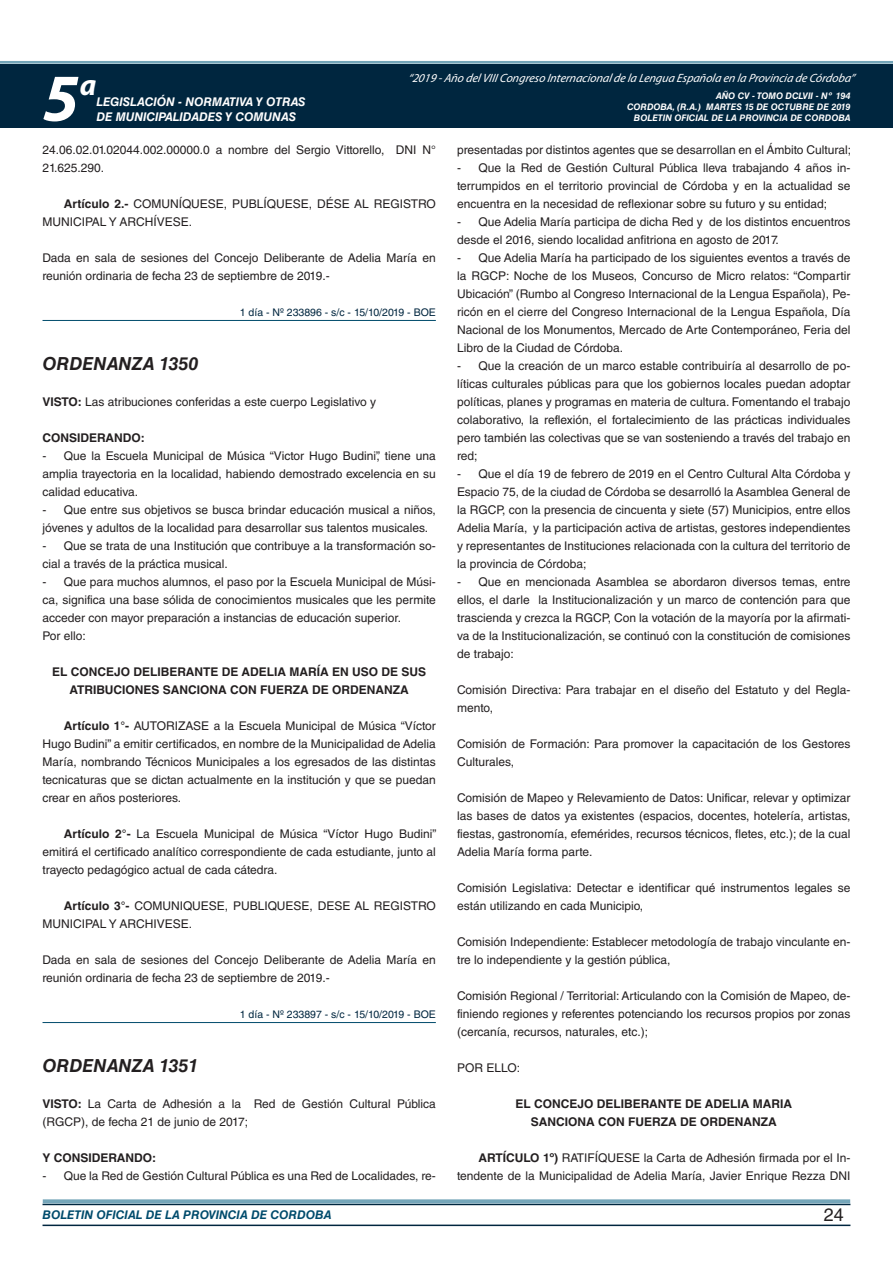
<style>
.page{position:relative;width:893px;height:1263px;background:#fff}
.page>*{position:absolute;margin:0;border:0;box-sizing:border-box;transform-origin:0 0}
.t1{font:italic 700 67.5px "Myriad Pro";color:#fff}
.t2{font:italic 700 30px "Myriad Pro";color:#fff}
.t3{font:italic 700 18px "Helvetica LT Std";color:#231f20}
.t4{font:18px "Helvetica LT Std";color:#231f20}
.t5{font:12px/18px "Helvetica LT Std";color:#231f20}
.t6{font:700 12px/18px "Helvetica LT Std";color:#231f20;text-align:center}
.t7{font:italic 12px "Myriad Pro";color:#fff}
.t8{font:italic 700 12px "Helvetica LT Std";color:#fff}
.t9{font:italic 700 12px "Helvetica LT Std";color:#004b6c}
.t10{font:10.5px "Helvetica LT Std";color:#00263f}
.t11{font:italic 700 9px/10.8px "Helvetica LT Std";color:#fff;text-align:right}
.s1{font-weight:700}
</style>
<div class="page">
<div style="left:0;top:61px;width:893px;height:6px;background:#fff;opacity:.75"></div>
<div style="left:0;top:64px;width:893px;height:64px;background:#00263f"></div>
<hr style="left:43px;top:1224px;width:807px;height:2px;background:#00263f">
<div style="left:42px;top:1198px;width:809px;height:8px;background:#fff;opacity:.75"></div>
<hr style="left:43px;top:320px;width:393px;height:1px;background:#004b6c">
<hr style="left:43px;top:1022px;width:393px;height:1px;background:#004b6c">
<h1 class="t1" style="left:43px;top:54px;width:38px">5</h1>
<h2 class="t2" style="left:80px;top:66px;width:18px">a</h2>
<p class="t8" style="left:96px;top:95px;width:211px">LEGISLACIÓN - NORMATIVA Y OTRAS</p>
<p class="t8" style="left:96px;top:109px;width:201px">DE MUNICIPALIDADES Y COMUNAS</p>
<p class="t7" style="left:408px;top:71px;width:448px">“2019 -Año delVIIICongreso Internacionalde la Lengua Esp añola en la Provincia de Córdoba”</p>
<p class="t11" style="left:627px;top:91px;width:225px">AÑO CV - TOMO DCLVII - Nº 194<br>CORDOBA, (R.A.) MARTES 15 DE OCTUBRE DE 2019<br>BOLETIN OFICIAL DE LA PROVINCIA DE CORDOBA</p>
<p class="t5" style="left:43px;top:141px;width:395px">24.06.02.01.02044.002.00000.0 a nombre del Sergio Vittorello, DNI N°<br>21.625.290.</p>
<p class="t5" style="left:43px;top:195px;width:395px;text-indent:21px"><span class="s1">Artículo 2.-</span> COMUNÍQUESE, PUBLÍQUESE, DÉSE AL REGISTRO<br>MUNICIPAL Y ARCHÍVESE.</p>
<p class="t5" style="left:43px;top:249px;width:395px">Dada en sala de sesiones del Concejo Deliberante de Adelia María en reunión ordinaria de fecha 23 de septiembre de 2019.-</p>
<p class="t10" style="left:240px;top:306px;width:197px">1 día - Nº 233896 - s/c - 15/10/2019 - BOE</p>
<h3 class="t3" style="left:43px;top:352px;width:158px">ORDENANZA 1350</h3>
<p class="t6" style="left:43px;top:392px;width:16px">Visto</p>
<p class="t5" style="left:78px;top:393px;width:300px"><span class="s1">:</span> Las atribuciones conferidas a este cuerpo Legislativo y</p>
<p class="t6" style="left:43px;top:428px;width:18px">Considerando</p>
<p class="t6" style="left:141px;top:428px;width:5px">:</p>
<p class="t5" style="left:43px;top:447px;width:395px;text-align:justify">- Que la Escuela Municipal de Música “Victor Hugo Budini”, tiene una amplia trayectoria en la localidad, habiendo demostrado excelencia en su calidad educativa.</p>
<p class="t5" style="left:43px;top:501px;width:395px">- Que entre sus objetivos se busca brindar educación musical a niños, jóvenes y adultos de la localidad para desarrollar sus talentos musicales.</p>
<p class="t5" style="left:43px;top:537px;width:395px">- Que se trata de una Institución que contribuye a la transformación so&shy;cial a través de la práctica musical.</p>
<p class="t5" style="left:43px;top:573px;width:395px">- Que para muchos alumnos, el paso por la Escuela Municipal de Músi&shy;ca, significa una base sólida de conocimientos musicales que les permite acceder con mayor preparación a instancias de educación superior.<br>Por ello:</p>
<p class="t6" style="left:52px;top:662px;width:375px">EL CONCEJO DELIBERANTE DE ADELIA MARÍA EN USO DE SUS<br>ATRIBUCIONES SANCIONA CON FUERZA DE ORDENANZA</p>
<p class="t5" style="left:43px;top:717px;width:395px;text-align:justify;text-indent:21px"><span class="s1">Artículo 1°-</span> AUTORIZASE a la Escuela Municipal de Música “Víctor Hugo Budini” a emitir certificados, en nombre de la Municipalidad de Adelia María, nombrando Técnicos Municipales a los egresados de las distintas tecnicaturas que se dictan actualmente en la institución y que se puedan crear en años posteriores.</p>
<p class="t5" style="left:43px;top:825px;width:395px;text-align:justify;text-indent:21px"><span class="s1">Artículo 2°-</span> La Escuela Municipal de Música “Víctor Hugo Budini” emitirá el certificado analítico correspondiente de cada estudiante, junto al trayecto pedagógico actual de cada cátedra.</p>
<p class="t5" style="left:43px;top:897px;width:395px;text-indent:21px"><span class="s1">Artículo 3°-</span> COMUNIQUESE, PUBLIQUESE, DESE AL REGISTRO<br>MUNICIPAL Y ARCHIVESE.</p>
<p class="t5" style="left:43px;top:951px;width:395px">Dada en sala de sesiones del Concejo Deliberante de Adelia María en reunión ordinaria de fecha 23 de septiembre de 2019.-</p>
<p class="t10" style="left:240px;top:1008px;width:197px">1 día - Nº 233897 - s/c - 15/10/2019 - BOE</p>
<h3 class="t3" style="left:43px;top:1054px;width:158px">ORDENANZA 1351</h3>
<p class="t5" style="left:43px;top:1095px;width:395px"><span class="s1">VISTO:</span> La Carta de Adhesión a la Red de Gestión Cultural Pública (RGCP), de fecha 21 de junio de 2017;</p>
<p class="t6" style="left:43px;top:1148px;width:115px">Y CONSIDERANDO:</p>
<p class="t5" style="left:43px;top:1167px;width:395px">- Que la Red de Gestión Cultural Pública es una Red de Localidades, re-</p>
<p class="t5" style="left:457px;top:141px;width:395px">presentadas por distintos agentes que se desarrollan en el Ámbito Cultural;</p>
<p class="t5" style="left:457px;top:159px;width:395px;text-align:justify">- Que la Red de Gestión Cultural Pública lleva trabajando 4 años in&shy;terrumpidos en el territorio provincial de Córdoba y en la actualidad se encuentra en la necesidad de reflexionar sobre su futuro y su entidad;</p>
<p class="t5" style="left:457px;top:213px;width:395px">- Que Adelia María participa de dicha Red y de los distintos encuentros desde el 2016, siendo localidad anfitriona en agosto de 2017.</p>
<p class="t5" style="left:457px;top:249px;width:395px;text-align:justify">- Que Adelia María ha participado de los siguientes eventos a través de la RGCP: Noche de los Museos, Concurso de Micro relatos: “Compartir Ubicación” (Rumbo al Congreso Internacional de la Lengua Española), Pe&shy;ricón en el cierre del Congreso Internacional de la Lengua Española, Día Nacional de los Monumentos, Mercado de Arte Contemporáneo, Feria del Libro de la Ciudad de Córdoba.</p>
<p class="t5" style="left:457px;top:357px;width:395px;text-align:justify">- Que la creación de un marco estable contribuiría al desarrollo de po&shy;líticas culturales públicas para que los gobiernos locales puedan adoptar políticas, planes y programas en materia de cultura. Fomentando el trabajo colaborativo, la reflexión, el fortalecimiento de las prácticas individuales pero también las colectivas que se van sosteniendo a través del trabajo en red;</p>
<p class="t5" style="left:457px;top:465px;width:395px;text-align:justify">- Que el día 19 de febrero de 2019 en el Centro Cultural Alta Córdoba y Espacio 75, de la ciudad de Córdoba se desarrolló la Asamblea General de la RGCP, con la presencia de cincuenta y siete (57) Municipios, entre ellos Adelia María, y la participación activa de artistas, gestores independientes y representantes de Instituciones relacionada con la cultura del territorio de la provincia de Córdoba;</p>
<p class="t5" style="left:457px;top:573px;width:395px;text-align:justify">- Que en mencionada Asamblea se abordaron diversos temas, entre ellos, el darle la Institucionalización y un marco de contención para que trascienda y crezca la RGCP, Con la votación de la mayoría por la afirmati&shy;va de la Institucionalización, se continuó con la constitución de comisiones de trabajo:</p>
<p class="t5" style="left:457px;top:681px;width:395px">Comisión Directiva: Para trabajar en el diseño del Estatuto y del Regla&shy;mento,</p>
<p class="t5" style="left:457px;top:735px;width:395px">Comisión de Formación: Para promover la capacitación de los Gestores<br>Culturales,</p>
<p class="t5" style="left:457px;top:789px;width:395px;text-align:justify">Comisión de Mapeo y Relevamiento de Datos: Unificar, relevar y optimizar las bases de datos ya existentes (espacios, docentes, hotelería, artistas, fiestas, gastronomía, efemérides, recursos técnicos, fletes, etc.); de la cual Adelia María forma parte.</p>
<p class="t5" style="left:457px;top:879px;width:395px">Comisión Legislativa: Detectar e identificar qué instrumentos legales se están utilizando en cada Municipio,</p>
<p class="t5" style="left:457px;top:933px;width:395px">Comisión Independiente: Establecer metodología de trabajo vinculante en&shy;tre lo independiente y la gestión pública,</p>
<p class="t5" style="left:457px;top:987px;width:395px;text-align:justify">Comisión Regional / Territorial: Articulando con la Comisión de Mapeo, de&shy;finiendo regiones y referentes potenciando los recursos propios por zonas (cercanía, recursos, naturales, etc.);</p>
<p class="t5" style="left:457px;top:1059px;width:64px">POR ELLO:</p>
<p class="t6" style="left:516px;top:1094px;width:278px">EL CONCEJO DELIBERANTE DE ADELIA MARIA<br>SANCIONA CON FUERZA DE ORDENANZA</p>
<p class="t5" style="left:457px;top:1149px;width:395px;text-align:right"><span class="s1">ARTÍCULO 1º)</span> RATIFÍQUESE la Carta de Adhesión firmada por el In&shy;tendente de la Municipalidad de Adelia María, Javier Enrique Rezza DNI</p>
<p class="t9" style="left:43px;top:1208px;width:290px">BOLETIN OFICIAL DE LA PROVINCIA DE CORDOBA</p>
<h3 class="t4" style="left:824px;top:1204px;width:22px">24</h3>
</div>
